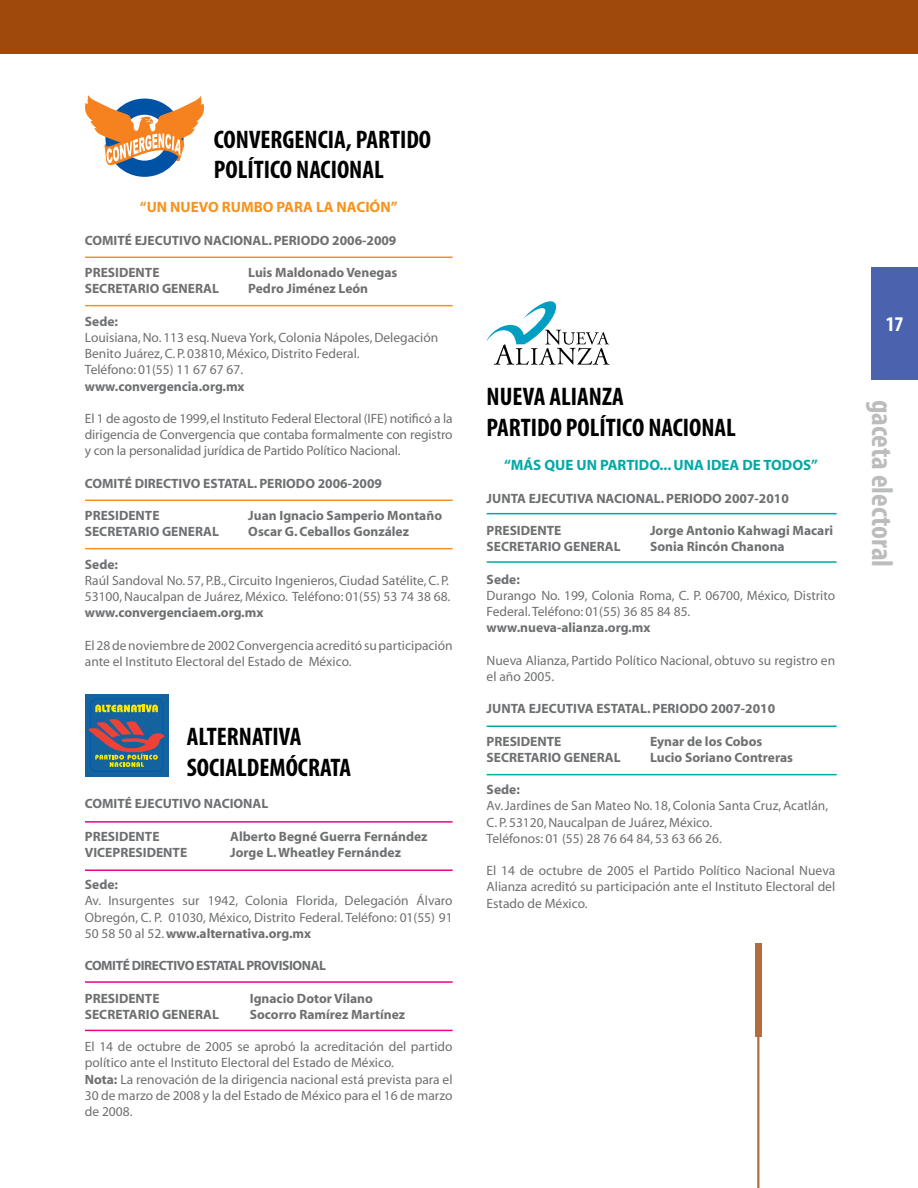
<style>
.page{position:relative;width:918px;height:1188px;background:#fff}
.page>*{position:absolute;margin:0;border:0;box-sizing:border-box;transform-origin:0 0}
.t1{font:700 condensed 30px "Myriad Pro";color:#babcbe}
.t2{font:700 condensed 25.5px/30.6px "Myriad Pro";color:#000}
.t3{font:700 condensed 21px "Myriad Pro";color:#fff}
.t4{font:700 15px "Myriad";color:#00a9a6}
.t5{font:700 15px "Myriad";color:#f7931d}
.t6{font:13.5px/16.2px "Myriad";color:#6d6f71}
.t7{font:700 13.5px "Myriad";color:#6d6f71}
.t8{font:700 13.5px "Myriad";letter-spacing:-.03em;color:#6d6f71}
.s1{font-weight:700}
</style>
<div class="page">
<div style="left:871px;top:267px;width:47px;height:113px;background:#4b63ae"></div>
<div style="left:105px;top:99px;width:79px;height:78px;background:#0052a4;border-radius:50%"></div>
<svg style="left:85px;top:95px;width:119px;height:72px"></svg>
<hr style="left:85px;top:257px;width:368px;height:1px;background:#f7931d">
<hr style="left:85px;top:305px;width:368px;height:1px;background:#f7931d">
<hr style="left:85px;top:500px;width:368px;height:1px;background:#f7931d">
<hr style="left:85px;top:548px;width:368px;height:1px;background:#f7931d">
<div style="left:85px;top:694px;width:83px;height:82px;background:#14639e"></div>
<div style="left:90px;top:698px;width:73px;height:74px;border:1px solid #005cab;border-radius:7px"></div>
<svg style="left:95px;top:705px;width:63px;height:7px"></svg>
<svg style="left:88px;top:719px;width:77px;height:48px"></svg>
<hr style="left:85px;top:821px;width:368px;height:2px;background:#ec008c">
<hr style="left:85px;top:869px;width:368px;height:2px;background:#ec008c">
<hr style="left:85px;top:981px;width:368px;height:2px;background:#ec008c">
<hr style="left:85px;top:1030px;width:368px;height:1px;background:#ec008c">
<svg style="left:487px;top:301px;width:123px;height:64px"></svg>
<hr style="left:487px;top:513px;width:350px;height:1px;background:#00a9a6">
<hr style="left:487px;top:561px;width:350px;height:2px;background:#00a9a6">
<hr style="left:487px;top:726px;width:350px;height:1px;background:#00a9a6">
<hr style="left:487px;top:774px;width:350px;height:1px;background:#00a9a6">
<div style="left:0;top:0;width:918px;height:54px;background:#a0490c"></div>
<div style="left:755px;top:943px;width:7px;height:94px;background:#b36d3c"></div>
<hr style="left:757px;top:1029px;width:2px;height:159px;background:#a0490c">
<h2 class="t2" style="left:214px;top:123px;width:219px">CONVERGENCIA, PARTIDO<br>POLÍTICO NACIONAL</h2>
<p class="t5" style="left:140px;top:200px;width:259px">“UN NUEVO RUMBO PARA LA NACIÓN”</p>
<p class="t7" style="left:85px;top:233px;width:313px">COMITÉ EJECUTIVO NACIONAL.PERIODO 2006-2009</p>
<p class="t7" style="left:85px;top:266px;width:76px">PRESIDENTE</p>
<p class="t7" style="left:248px;top:266px;width:151px">Luis Maldonado Venegas</p>
<p class="t7" style="left:85px;top:282px;width:136px">SECRETARIO GENERAL</p>
<p class="t7" style="left:248px;top:282px;width:121px">Pedro Jiménez León</p>
<p class="t7" style="left:85px;top:314px;width:35px">Sede:</p>
<p class="t6" style="left:85px;top:330px;width:355px">Louisiana, No. 113 esq. Nueva York, Colonia Nápoles, Delegación<br>Benito Juárez, C. P. 03810, México, Distrito Federal.<br>Teléfono: 01(55) 11 67 67 67.</p>
<p class="t7" style="left:85px;top:379px;width:161px">www.convergencia.org.mx</p>
<p class="t6" style="left:85px;top:411px;width:369px;text-align:justify">El 1 de agosto de 1999, el Instituto Federal Electoral (IFE) notificó a la dirigencia de Convergencia que contaba formalmente con registro y con la personalidad jurídica de Partido Político Nacional.</p>
<p class="t7" style="left:85px;top:476px;width:299px">COMITÉ DIRECTIVO ESTATAL.PERIODO 2006-2009</p>
<p class="t7" style="left:85px;top:509px;width:76px">PRESIDENTE</p>
<p class="t7" style="left:248px;top:509px;width:195px">Juan Ignacio Samperio Montaño</p>
<p class="t7" style="left:85px;top:525px;width:136px">SECRETARIO GENERAL</p>
<p class="t7" style="left:248px;top:525px;width:162px">Oscar G.Ceballos González</p>
<p class="t7" style="left:85px;top:557px;width:35px">Sede:</p>
<p class="t6" style="left:85px;top:573px;width:367px">Raúl Sandoval No. 57, P.B., Circuito Ingenieros, Ciudad Satélite, C. P.<br>53100, Naucalpan de Juárez, México. Teléfono: 01(55) 53 74 38 68.</p>
<p class="t7" style="left:85px;top:606px;width:180px">www.convergenciaem.org.mx</p>
<p class="t6" style="left:85px;top:638px;width:369px">El 28 de noviembre de 2002 Convergencia acreditó su participación ante el Instituto Electoral del Estado de México.</p>
<h2 class="t2" style="left:187px;top:721px;width:166px">ALTERNATIVA<br>SOCIALDEMÓCRATA</h2>
<p class="t7" style="left:85px;top:797px;width:185px">COMITÉ EJECUTIVO NACIONAL</p>
<p class="t7" style="left:85px;top:829px;width:76px">PRESIDENTE</p>
<p class="t7" style="left:230px;top:829px;width:199px">Alberto Begné Guerra Fernández</p>
<p class="t7" style="left:85px;top:845px;width:104px">VICEPRESIDENTE</p>
<p class="t7" style="left:230px;top:845px;width:172px">Jorge L.Wheatley Fernández</p>
<p class="t7" style="left:85px;top:878px;width:35px">Sede:</p>
<p class="t6" style="left:85px;top:893px;width:369px;text-align:justify">Av. Insurgentes sur 1942, Colonia Florida, Delegación Álvaro Obregón, C. P. 01030, México, Distrito Federal. Teléfono: 01(55) 91<br>50 58 50 al 52. <span class="s1">www.alternativa.org.mx</span></p>
<p class="t8" style="left:85px;top:959px;width:243px">COMITÉ DIRECTIVO ESTATAL PROVISIONAL</p>
<p class="t7" style="left:85px;top:991px;width:76px">PRESIDENTE</p>
<p class="t7" style="left:250px;top:991px;width:125px">Ignacio Dotor Vilano</p>
<p class="t7" style="left:85px;top:1007px;width:136px">SECRETARIO GENERAL</p>
<p class="t7" style="left:250px;top:1007px;width:157px">Socorro Ramírez Martínez</p>
<p class="t6" style="left:85px;top:1039px;width:369px">El 14 de octubre de 2005 se aprobó la acreditación del partido político ante el Instituto Electoral del Estado de México.<br><span class="s1">Nota:</span> La renovación de la dirigencia nacional está prevista para el 30 de marzo de 2008 y la del Estado de México para el 16 de marzo de 2008.</p>
<h2 class="t2" style="left:487px;top:381px;width:251px">NUEVA ALIANZA<br>PARTIDO POLÍTICO NACIONAL</h2>
<p class="t4" style="left:504px;top:457px;width:315px">“MÁS QUE UN PARTIDO...UNA IDEA DE TODOS”</p>
<p class="t7" style="left:487px;top:491px;width:304px">JUNTA EJECUTIVA NACIONAL.PERIODO 2007-2010</p>
<p class="t7" style="left:487px;top:524px;width:76px">PRESIDENTE</p>
<p class="t7" style="left:650px;top:524px;width:185px">Jorge Antonio Kahwagi Macari</p>
<p class="t7" style="left:487px;top:540px;width:136px">SECRETARIO GENERAL</p>
<p class="t7" style="left:650px;top:540px;width:136px">Sonia Rincón Chanona</p>
<p class="t7" style="left:487px;top:572px;width:35px">Sede:</p>
<p class="t6" style="left:487px;top:588px;width:350px">Durango No. 199, Colonia Roma, C. P. 06700, México, Distrito<br>Federal. Teléfono: 01(55) 36 85 84 85.</p>
<p class="t7" style="left:487px;top:621px;width:165px">www.nueva-alianza.org.mx</p>
<p class="t6" style="left:487px;top:653px;width:350px">Nueva Alianza, Partido Político Nacional, obtuvo su registro en el año 2005.</p>
<p class="t7" style="left:487px;top:702px;width:290px">JUNTA EJECUTIVA ESTATAL.PERIODO 2007-2010</p>
<p class="t7" style="left:487px;top:734px;width:76px">PRESIDENTE</p>
<p class="t7" style="left:650px;top:734px;width:114px">Eynar de los Cobos</p>
<p class="t7" style="left:487px;top:750px;width:136px">SECRETARIO GENERAL</p>
<p class="t7" style="left:650px;top:750px;width:144px">Lucio Soriano Contreras</p>
<p class="t7" style="left:487px;top:783px;width:35px">Sede:</p>
<p class="t6" style="left:487px;top:798px;width:343px">Av. Jardines de San Mateo No. 18, Colonia Santa Cruz, Acatlán,<br>C. P. 53120, Naucalpan de Juárez, México.<br>Teléfonos: 01 (55) 28 76 64 84, 53 63 66 26.</p>
<p class="t6" style="left:487px;top:863px;width:350px;text-align:justify">El 14 de octubre de 2005 el Partido Político Nacional Nueva Alianza acreditó su participación ante el Instituto Electoral del Estado de México.</p>
<h3 class="t3" style="left:886px;top:311px;width:18px">17</h3>
<h1 class="t1" style="left:901px;top:400px;width:169px;rotate:90deg">gaceta electoral</h1>
</div>
